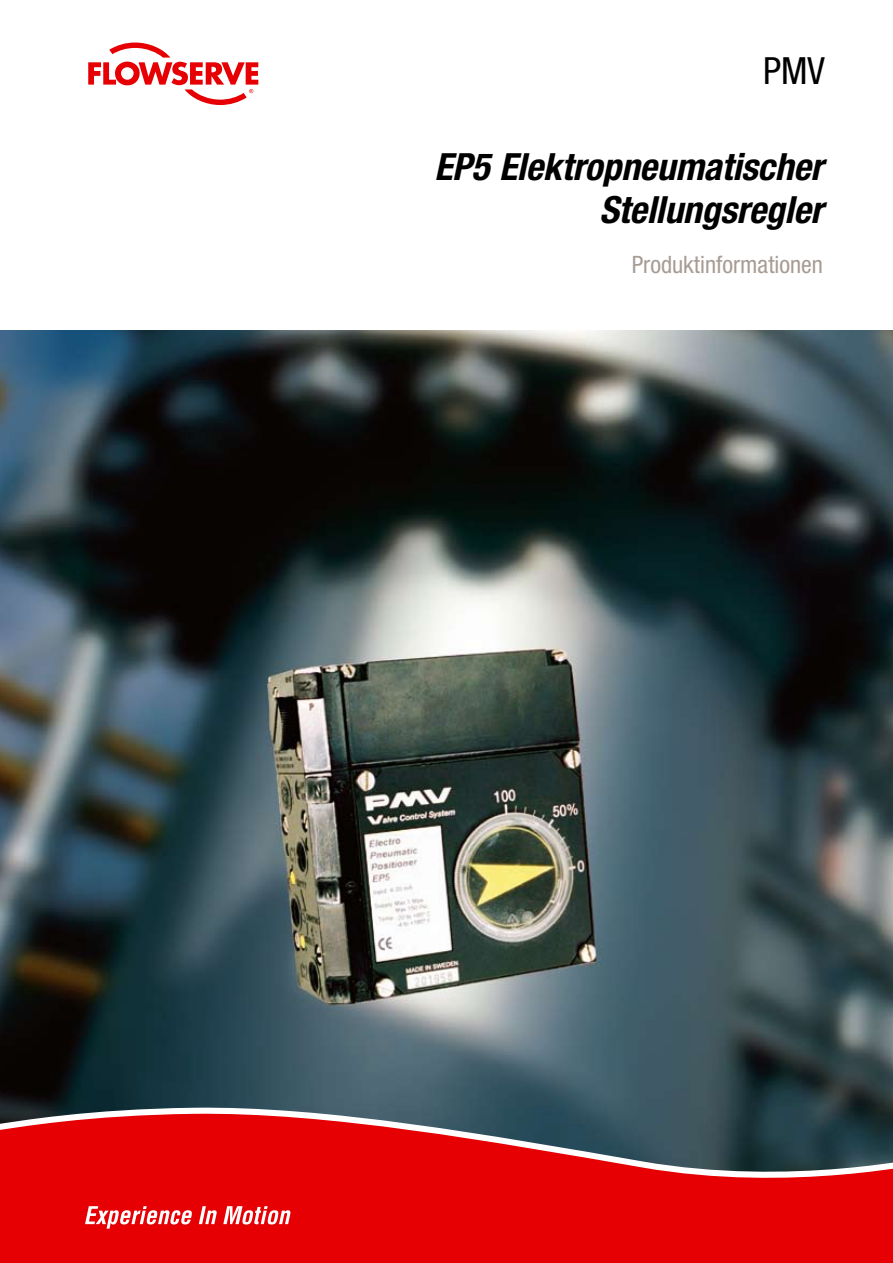
<style>
.page{position:relative;width:893px;height:1263px;background:#fff}
.page>*{position:absolute;margin:0;border:0;box-sizing:border-box;transform-origin:0 0}
.t1{font:italic 700 condensed 37.5px/43.5px "Helvetica Neue LT Std";letter-spacing:-.005em;color:#000;text-align:right}
.t2{font:condensed 37.5px "Helvetica Neue LT Std";color:#000}
.t3{font:condensed 24px "Helvetica Neue LT Std";color:#a79c94}
</style>
<div class="page">
<img style="left:0;top:330px;width:893px;height:776px">
<svg style="left:0;top:1106px;width:893px;height:6px"></svg>
<svg style="left:0;top:1112px;width:893px;height:151px;fill:#e60004"></svg>
<svg style="left:85px;top:1206px;width:107px;height:22px"></svg>
<svg style="left:199px;top:1206px;width:18px;height:18px"></svg>
<svg style="left:223px;top:1206px;width:68px;height:18px"></svg>
<svg style="left:88px;top:43px;width:170px;height:62px"></svg>
<p class="t2" style="left:763px;top:49px;width:63px">PMV</p>
<p class="t1" style="left:434px;top:145px;width:390px">EP5 Elektropneumatischer<br>Stellungsregler</p>
<p class="t3" style="left:632px;top:251px;width:193px">Produktinformationen</p>
</div>
